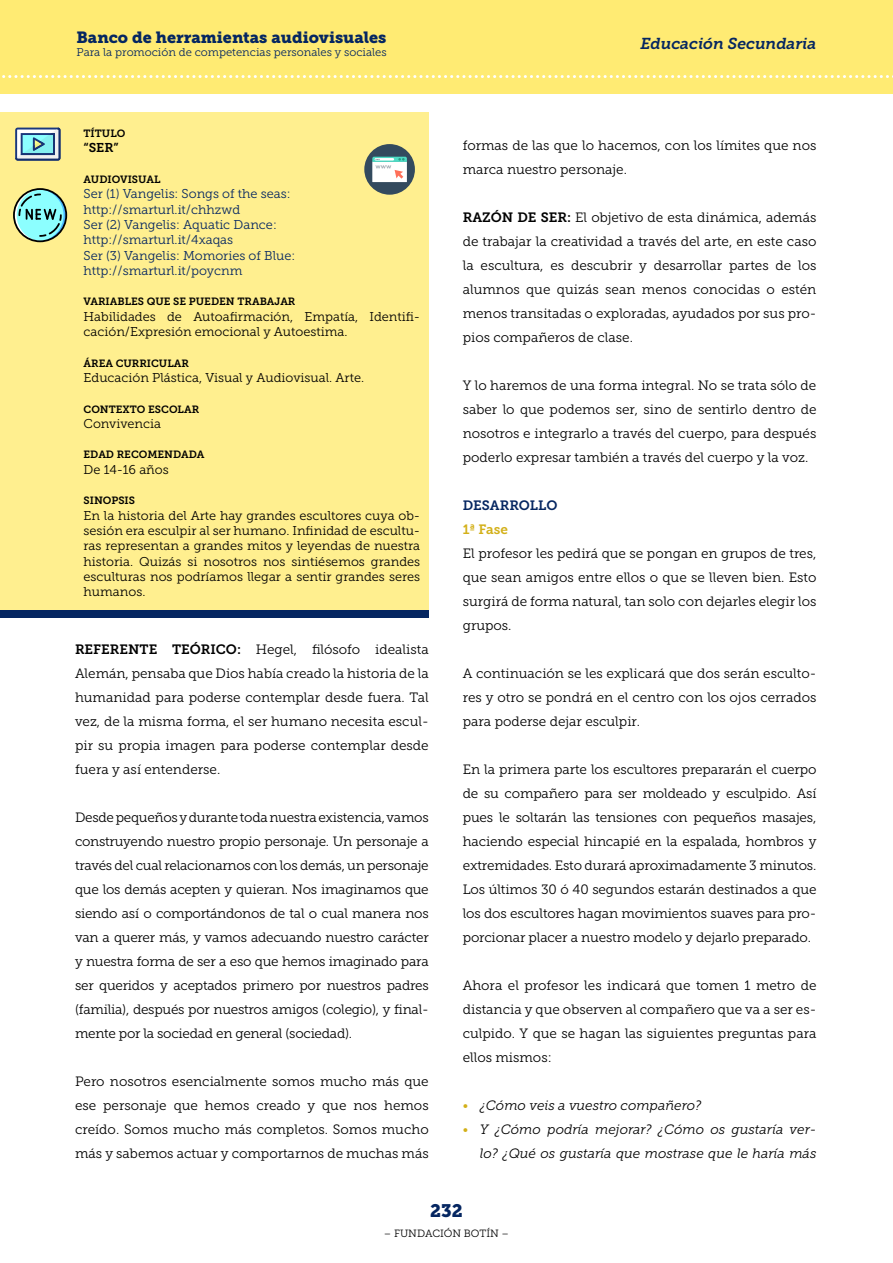
<style>
.page{position:relative;width:893px;height:1263px;background:#fff}
.page>*{position:absolute;margin:0;border:0;box-sizing:border-box;transform-origin:0 0}
.t1{font:18px "Museo Slab 900";color:#052661}
.t2{font:16.2px "Museo Slab 900";color:#052661}
.t3{font:italic 15.75px "Museo Slab 700";color:#052661}
.t4{font:13.5px/24px "Museo Slab 300";color:#000;text-align:justify}
.t5{font:italic 13.5px/24px "Museo Slab 300";color:#000;text-align:right}
.t6{font:13.5px "Museo Slab 700";color:#052661}
.t7{font:13.5px "Museo Slab 700";color:#d3b019}
.t8{font:12.75px/15.3px "Museo Slab 300";color:#000}
.t9{font:12.75px "Museo Slab 300";color:#052661}
.t10{font:12.75px "Museo Slab 700";color:#000}
.t11{font:11.25px "Museo Slab 300";color:#052661}
.t12{font:10.5px "Museo Slab 700";color:#000}
.t13{font:10.5px "Museo Slab 300";color:#000}
.s1{font-family:"Museo Slab 700"}
.s2{color:#d3b019}
</style>
<div class="page">
<div style="left:0;top:0;width:893px;height:94px;background:#ffeb73"></div>
<svg style="left:2px;top:75px;width:891px;height:3px"></svg>
<div style="left:0;top:112px;width:429px;height:498px;background:#ffef8f"></div>
<div style="left:0;top:610px;width:429px;height:7px;background:#052661"></div>
<div style="left:364px;top:144px;width:51px;height:51px;background:#334a5e;border-radius:50%"></div>
<svg style="left:372px;top:157px;width:35px;height:25px"></svg>
<svg style="left:15px;top:128px;width:45px;height:33px"></svg>
<svg style="left:13px;top:188px;width:54px;height:54px"></svg>
<p class="t2" style="left:77px;top:28px;width:311px">Banco de herramientas audiovisuales</p>
<p class="t11" style="left:77px;top:46px;width:312px">Para la promoción de competencias personales y sociales</p>
<p class="t12" style="left:84px;top:128px;width:43px">TÍTULO</p>
<p class="t10" style="left:84px;top:141px;width:37px">“SER”</p>
<p class="t12" style="left:84px;top:173px;width:78px">AUDIOVISUAL</p>
<p class="t9" style="left:84px;top:187px;width:209px">Ser (1) Vangelis: Songs of the seas:</p>
<p class="t9" style="left:84px;top:202px;width:158px">http://smarturl.it/chhzwd</p>
<p class="t9" style="left:84px;top:218px;width:195px">Ser (2) Vangelis: Aquatic Dance:</p>
<p class="t9" style="left:84px;top:233px;width:151px">http://smarturl.it/4xaqas</p>
<p class="t9" style="left:84px;top:248px;width:213px">Ser (3) Vangelis: Momories of Blue:</p>
<p class="t9" style="left:84px;top:263px;width:160px">http://smarturl.it/poycnm</p>
<p class="t12" style="left:84px;top:296px;width:213px">VARIABLES QUE SE PUEDEN TRABAJAR</p>
<p class="t8" style="left:84px;top:309px;width:338px">Habilidades de Autoafirmación, Empatía, Identifi&shy;cación/Expresión emocional y Autoestima.</p>
<p class="t12" style="left:84px;top:357px;width:107px">ÁREA CURRICULAR</p>
<p class="t8" style="left:84px;top:370px;width:282px">Educación Plástica, Visual y Audiovisual. Arte.</p>
<p class="t12" style="left:84px;top:403px;width:117px">CONTEXTO ESCOLAR</p>
<p class="t8" style="left:84px;top:416px;width:79px">Convivencia</p>
<p class="t12" style="left:84px;top:449px;width:123px">EDAD RECOMENDADA</p>
<p class="t8" style="left:84px;top:462px;width:87px">De 14-16 años</p>
<p class="t12" style="left:84px;top:495px;width:53px">SINOPSIS</p>
<p class="t8" style="left:84px;top:508px;width:338px;text-align:justify">En la historia del Arte hay grandes escultores cuya ob&shy;sesión era esculpir al ser humano. Infinidad de escultu&shy;ras representan a grandes mitos y leyendas de nuestra historia. Quizás si nosotros nos sintiésemos grandes esculturas nos podríamos llegar a sentir grandes seres humanos.</p>
<p class="t4" style="left:75px;top:637px;width:355px"><span class="s1">REFERENTE TEÓRICO:</span> Hegel, filósofo idealista Alemán, pensaba que Dios había creado la historia de la humanidad para poderse contemplar desde fuera. Tal vez, de la misma forma, el ser humano necesita escul&shy;pir su propia imagen para poderse contemplar desde fuera y así entenderse.</p>
<p class="t4" style="left:75px;top:805px;width:355px">Desde pequeños y durante toda nuestra existencia, vamos construyendo nuestro propio personaje. Un personaje a través del cual relacionarnos con los demás, un personaje que los demás acepten y quieran. Nos imaginamos que siendo así o comportándonos de tal o cual manera nos van a querer más, y vamos adecuando nuestro carácter y nuestra forma de ser a eso que hemos imaginado para ser queridos y aceptados primero por nuestros padres (familia), después por nuestros amigos (colegio), y final&shy;mente por la sociedad en general (sociedad).</p>
<p class="t4" style="left:75px;top:1069px;width:355px">Pero nosotros esencialmente somos mucho más que ese personaje que hemos creado y que nos hemos creído. Somos mucho más completos. Somos mucho más y sabemos actuar y comportarnos de muchas más</p>
<p class="t3" style="left:640px;top:34px;width:177px">Educación Secundaria</p>
<p class="t4" style="left:463px;top:133px;width:355px">formas de las que lo hacemos, con los límites que nos marca nuestro personaje.</p>
<p class="t4" style="left:463px;top:205px;width:355px"><span class="s1">RAZÓN DE SER:</span> El objetivo de esta dinámica, además de trabajar la creatividad a través del arte, en este caso la escultura, es descubrir y desarrollar partes de los alumnos que quizás sean menos conocidas o estén menos transitadas o exploradas, ayudados por sus pro&shy;pios compañeros de clase.</p>
<p class="t4" style="left:463px;top:373px;width:355px">Y lo haremos de una forma integral. No se trata sólo de saber lo que podemos ser, sino de sentirlo dentro de nosotros e integrarlo a través del cuerpo, para después poderlo expresar también a través del cuerpo y la voz.</p>
<p class="t6" style="left:463px;top:498px;width:96px">DESARROLLO</p>
<p class="t7" style="left:463px;top:522px;width:47px">1ª Fase</p>
<p class="t4" style="left:463px;top:541px;width:355px">El profesor les pedirá que se pongan en grupos de tres, que sean amigos entre ellos o que se lleven bien. Esto surgirá de forma natural, tan solo con dejarles elegir los grupos.</p>
<p class="t4" style="left:463px;top:661px;width:355px">A continuación se les explicará que dos serán esculto&shy;res y otro se pondrá en el centro con los ojos cerrados para poderse dejar esculpir.</p>
<p class="t4" style="left:463px;top:757px;width:355px">En la primera parte los escultores prepararán el cuerpo de su compañero para ser moldeado y esculpido. Así pues le soltarán las tensiones con pequeños masajes, haciendo especial hincapié en la espalada, hombros y extremidades. Esto durará aproximadamente 3 minutos.<br>Los últimos 30 ó 40 segundos estarán destinados a que los dos escultores hagan movimientos suaves para pro&shy;porcionar placer a nuestro modelo y dejarlo preparado.</p>
<p class="t4" style="left:463px;top:973px;width:355px">Ahora el profesor les indicará que tomen 1 metro de distancia y que observen al compañero que va a ser es&shy;culpido. Y que se hagan las siguientes preguntas para ellos mismos:</p>
<p class="t5" style="left:463px;top:1093px;width:240px"><span class="s2">•</span> ¿Cómo veis a vuestro compañero?</p>
<p class="t5" style="left:463px;top:1117px;width:355px"><span class="s2">•</span> Y ¿Cómo podría mejorar? ¿Cómo os gustaría ver&shy;lo? ¿Qué os gustaría que mostrase que le haría más</p>
<h1 class="t1" style="left:430px;top:1201px;width:34px">232</h1>
<p class="t13" style="left:384px;top:1227px;width:127px">– FUNDACIÓN BOTÍN –</p>
</div>
